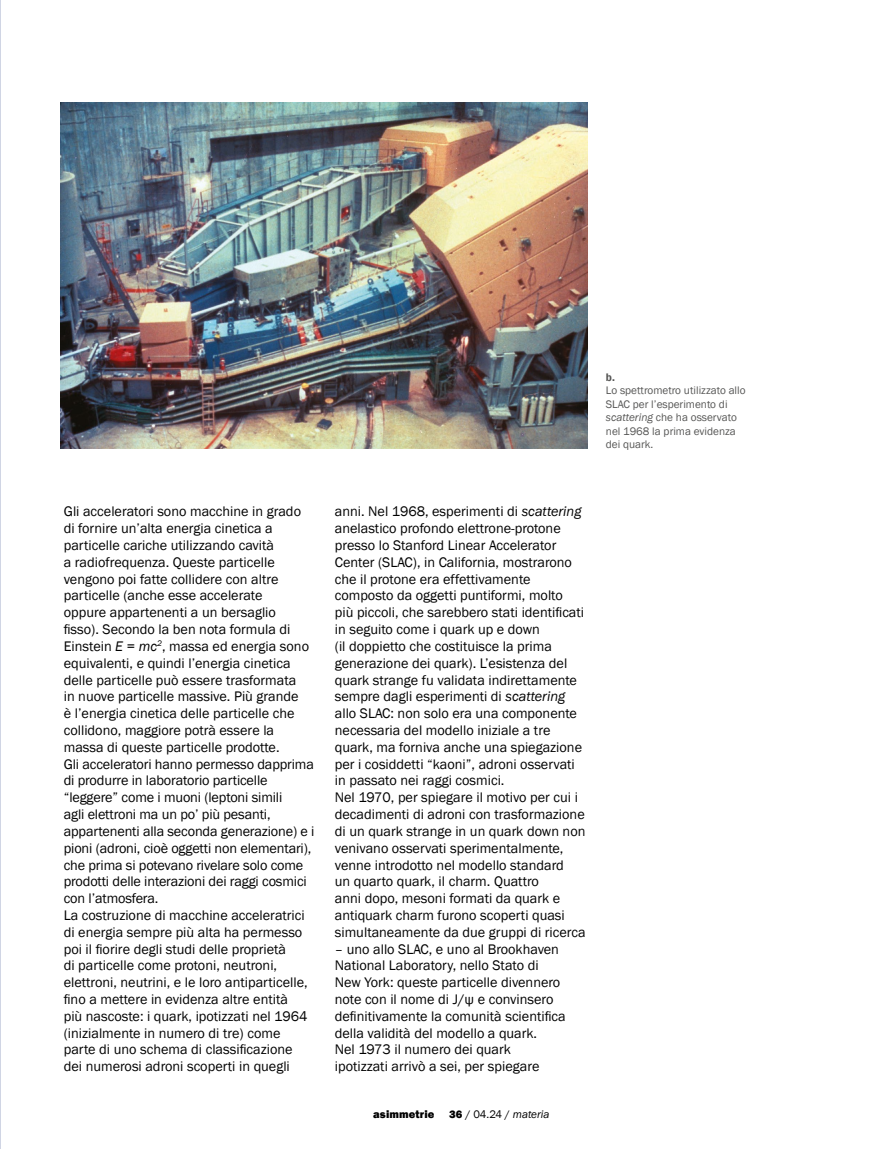
<style>
.page{position:relative;width:893px;height:1149px;background:#fff}
.page>*{position:absolute;margin:0;border:0;box-sizing:border-box;transform-origin:0 0}
.t1{font:14.25px/16.8px "Franklin Gothic";color:#000}
.t2{font:11.25px/13.5px "Franklin Gothic";color:#575756}
.t3{font:11.25px "Franklin Gothic";color:#000}
.t4{font:800 11.25px "Franklin Gothic";letter-spacing:.01em;color:#000}
.t5{font:600 11.25px "Franklin Gothic";color:#575756}
.s1{font-style:italic}
.s2{font-weight:800}
</style>
<div class="page">
<hr style="left:0;top:0;width:1px;height:1148px;background:#d0d5e4">
<img style="left:60px;top:102px;width:528px;height:346px">
<p class="t5" style="left:606px;top:370px;width:11px">b.</p>
<p class="t2" style="left:606px;top:384px;width:141px">Lo spettrometro utilizzato allo<br>SLAC per l’esperimento di <span class="s1">scattering</span> che ha osservato nel 1968 la prima evidenza dei quark.</p>
<p class="t1" style="left:64px;top:503px;width:252px">Gli acceleratori sono macchine in grado di fornire un’alta energia cinetica a particelle cariche utilizzando cavità<br>a radiofrequenza. Queste particelle vengono poi fatte collidere con altre particelle (anche esse accelerate<br>oppure appartenenti a un bersaglio fisso). Secondo la ben nota formula di Einstein <span class="s1">E</span> = <span class="s1">mc</span><sup>2</sup>, massa ed energia sono equivalenti, e quindi l’energia cinetica delle particelle può essere trasformata<br>in nuove particelle massive. Più grande<br>è l’energia cinetica delle particelle che collidono, maggiore potrà essere la massa di queste particelle prodotte.<br>Gli acceleratori hanno permesso dapprima di produrre in laboratorio particelle “leggere” come i muoni (leptoni simili<br>agli elettroni ma un po’ più pesanti, appartenenti alla seconda generazione) e i pioni (adroni, cioè oggetti non elementari), che prima si potevano rivelare solo come prodotti delle interazioni dei raggi cosmici con l’atmosfera.<br>La costruzione di macchine acceleratrici di energia sempre più alta ha permesso poi il fiorire degli studi delle proprietà<br>di particelle come protoni, neutroni, elettroni, neutrini, e le loro antiparticelle, fino a mettere in evidenza altre entità<br>più nascoste: i quark, ipotizzati nel 1964 (inizialmente in numero di tre) come parte di uno schema di classificazione dei numerosi adroni scoperti in quegli</p>
<p class="t1" style="left:335px;top:503px;width:252px">anni. Nel 1968, esperimenti di <span class="s1">scattering </span>anelastico profondo elettrone-protone presso lo Stanford Linear Accelerator Center (SLAC), in California, mostrarono che il protone era effettivamente composto da oggetti puntiformi, molto<br>più piccoli, che sarebbero stati identificati in seguito come i quark up e down<br>(il doppietto che costituisce la prima generazione dei quark). L’esistenza del quark strange fu validata indirettamente sempre dagli esperimenti di <span class="s1">scattering </span>allo SLAC: non solo era una componente necessaria del modello iniziale a tre quark, ma forniva anche una spiegazione per i cosiddetti “kaoni”, adroni osservati in passato nei raggi cosmici.<br>Nel 1970, per spiegare il motivo per cui i decadimenti di adroni con trasformazione di un quark strange in un quark down non venivano osservati sperimentalmente, venne introdotto nel modello standard<br>un quarto quark, il charm. Quattro<br>anni dopo, mesoni formati da quark e antiquark charm furono scoperti quasi simultaneamente da due gruppi di ricerca</p>
<p class="t1" style="left:335px;top:940px;width:232px">– uno allo SLAC, e uno al Brookhaven National Laboratory, nello Stato di New York: queste particelle divennero note con il nome di J/ψ e convinsero definitivamente la comunità scientifica della validità del modello a quark.<br>Nel 1973 il numero dei quark ipotizzati arrivò a sei, per spiegare</p>
<p class="t4" style="left:373px;top:1106px;width:63px">asimmetrie</p>
<p class="t3" style="left:449px;top:1106px;width:102px"><span class="s2">36</span> / 04.24 / <span class="s1">materia</span></p>
</div>
